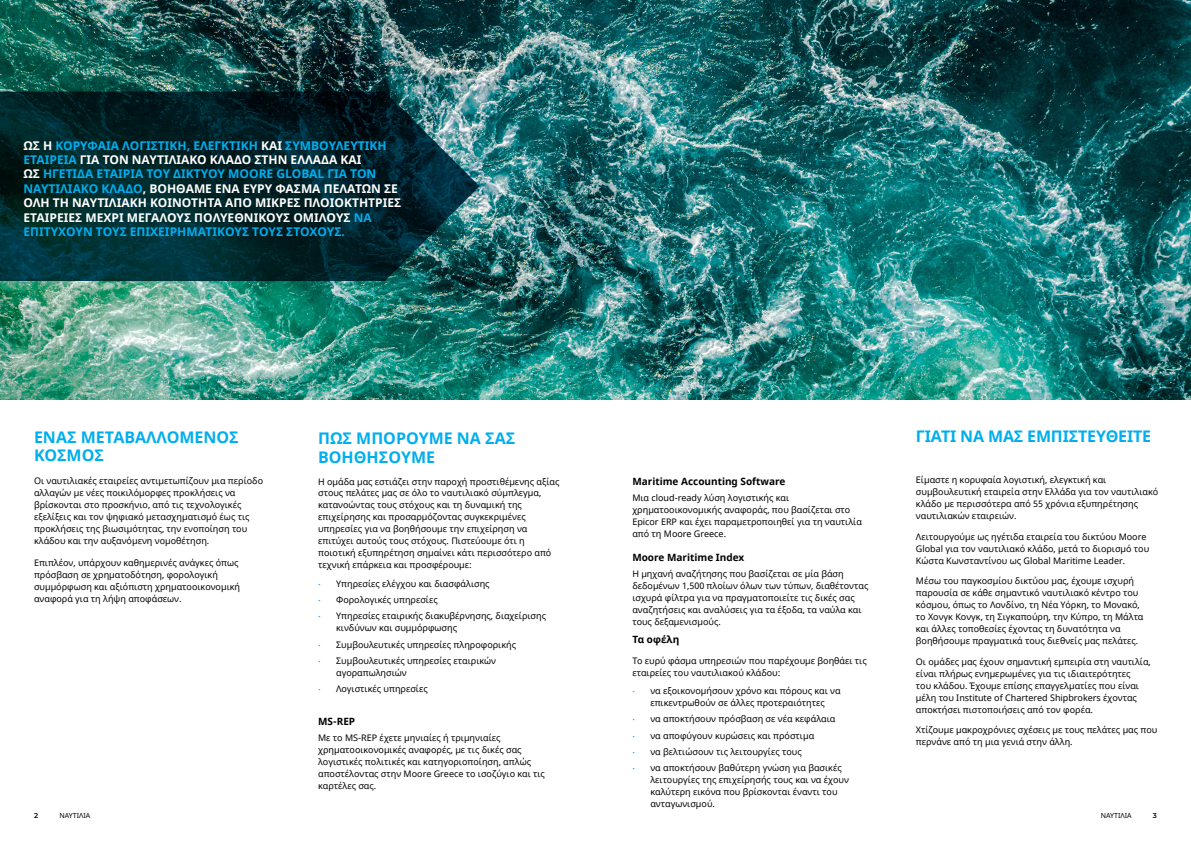
<style>
.page{position:relative;width:1191px;height:842px;background:#fff}
.page>*{position:absolute;margin:0;border:0;box-sizing:border-box;transform-origin:0 0}
.t1{font:700 16px/18px "Noto Sans";color:#00aeef}
.t2{font:700 12px/14.4px "Noto Sans";color:#fff}
.t3{font:700 10px "Noto Sans";color:#000}
.t4{font:9px/12px "Noto Sans";color:#000}
.t5{font:7px "Noto Sans";color:#000}
.t6{font:600 7px "Montserrat";color:#000}
.s1{color:#00aeef}
.s2{font-family:"Montserrat Alternates";color:#00aeef}
</style>
<div class="page">
<img style="left:0;top:0;width:1191px;height:400px">
<svg style="left:0;top:92px;width:479px;height:189px;background:#062e33"></svg>
<p class="t2" style="left:23px;top:138px;width:379px">ΩΣ Η <span class="s1">ΚΟΡΥΦΑΊΑ ΛΟΓΙΣΤΙΚΉ , ΕΛΕΓΚΤΙΚΉ</span> ΚΑΙ <span class="s1">ΣΥΜΒΟΥΛΕΥΤΙΚΉ ΕΤΑΙΡΕΊΑ</span> ΓΙΑ ΤΟΝ ΝΑΥΤΙΛΙΑΚΌ ΚΛΆΔΟ ΣΤΗΝ ΕΛΛΆΔΑ ΚΑΙ<br>ΩΣ <span class="s1">ΗΓΕΤΙΔΑ ΕΤΑΙΡΙΑ ΤΟΥ ΔΙΚΤΥΟΥ MOORE GLOBAL ΓΙΑ ΤΟΝ ΝΑΥΤΙΛΙΑΚΌ ΚΛΆΔΟ</span>, ΒΟΗΘΆΜΕ ΈΝΑ ΕΥΡΎ ΦΆΣΜΑ ΠΕΛΑΤΏΝ ΣΕ ΌΛH ΤH ΝΑΥΤΙΛΙΑΚH KOINOTHTA ΑΠΌ ΜΙΚΡΕΣ ΠΛΟΙΟΚΤΉΤΡΙΕΣ ΕΤΑΙΡΕΊΕΣ ΜΕΧΡΙ ΜΕΓΆΛΟΥΣ ΠΟΛΥΕΘΝΙΚΟΎΣ ΟΜΊΛΟΥΣ <span class="s1">ΝΑ ΕΠΙΤΎΧΟΥΝ ΤΟΥΣ ΕΠΙΧΕΙΡΗΜΑΤΙΚΟΎΣ ΤΟΥΣ ΣΤΌΧΟΥΣ.</span></p>
<h1 class="t1" style="left:34px;top:429px;width:206px">ΈΝΑΣ ΜΕΤΑΒΑΛΛΌΜΕΝΟΣ<br>ΚΌΣΜΟΣ</h1>
<p class="t4" style="left:34px;top:475px;width:231px">Οι ναυτιλιακές εταιρείες αντιμετωπίζουν μια περίοδο αλλαγών με νέες ποικιλόμορφες προκλήσεις να βρίσκονται στο προσκήνιο, από τις τεχνολογικές εξελίξεις και τον ψηφιακό μετασχηματισμό έως τις προκλήσεις της βιωσιμότητας, την ενοποίηση του κλάδου και την αυξανόμενη νομοθέτηση.</p>
<p class="t4" style="left:34px;top:557px;width:208px">Επιπλέον, υπάρχουν καθημερινές ανάγκες όπως πρόσβαση σε χρηματοδότηση, φορολογική συμμόρφωση και αξιόπιστη χρηματοοικονομική αναφορά για τη λήψη αποφάσεων.</p>
<h1 class="t1" style="left:318px;top:429px;width:199px;line-height:18.8px">ΠΩΣ ΜΠΟΡΟΎΜΕ ΝΑ ΣΑΣ<br>ΒΟΗΘΉΣΟΥΜΕ</h1>
<p class="t4" style="left:318px;top:475px;width:243px">Η ομάδα μας εστιάζει στην παροχή προστιθέμενης αξίας στους πελάτες μας σε όλο το ναυτιλιακό σύμπλεγμα, κατανοώντας τους στόχους και τη δυναμική της επιχείρησης και προσαρμόζοντας συγκεκριμένες υπηρεσίες για να βοηθήσουμε την επιχείρηση να επιτύχει αυτούς τους στόχους. Πιστεύουμε ότι η ποιοτική εξυπηρέτηση σημαίνει κάτι περισσότερο από τεχνική επάρκεια και προσφέρουμε:</p>
<p class="t4" style="left:318px;top:578px;width:173px"><span class="s2">•</span> Υπηρεσίες ελέγχου και διασφάλισης</p>
<p class="t4" style="left:318px;top:594px;width:121px"><span class="s2">•</span> Φορολογικές υπηρεσίες</p>
<p class="t4" style="left:336px;top:610px;width:211px;text-indent:-18px"><span class="s2">•</span> Υπηρεσίες εταιρικής διακυβέρνησης, διαχείρισης κινδύνων και συμμόρφωσης</p>
<p class="t4" style="left:318px;top:639px;width:199px"><span class="s2">•</span> Συμβουλευτικές υπηρεσίες πληροφορικής</p>
<p class="t4" style="left:336px;top:655px;width:162px;text-indent:-18px"><span class="s2">•</span> Συμβουλευτικές υπηρεσίες εταιρικών αγοραπωλησιών</p>
<p class="t4" style="left:318px;top:683px;width:111px"><span class="s2">•</span> Λογιστικές υπηρεσίες</p>
<p class="t3" style="left:318px;top:714px;width:39px">MS-REP</p>
<p class="t4" style="left:318px;top:732px;width:228px">Με το MS-REP έχετε μηνιαίες ή τριμηνιαίες χρηματοοικονομικές αναφορές, με τις δικές σας λογιστικές πολιτικές και κατηγοριοποίηση, απλώς αποστέλοντας στην Moore Greece το ισοζύγιο και τις καρτέλες σας.</p>
<p class="t3" style="left:632px;top:474px;width:155px">Maritime Accounting Software</p>
<p class="t4" style="left:632px;top:492px;width:231px">Μια cloud-ready λύση λογιστικής και χρηματοοικονομικής αναφοράς, που βασίζεται στο Epicor ERP και έχει παραμετροποιηθεί για τη ναυτιλία από τη Moore Greece.</p>
<p class="t3" style="left:632px;top:550px;width:113px">Moore Maritime Index</p>
<p class="t4" style="left:632px;top:568px;width:238px">Η μηχανή αναζήτησης που βασίζεται σε μία βάση δεδομένων 1,500 πλοίων όλων των τύπων, διαθέτοντας ισχυρά φίλτρα για να πραγματοποιείτε τις δικές σας αναζητήσεις και αναλύσεις για τα έξοδα, τα ναύλα και τους δεξαμενισμούς.</p>
<p class="t3" style="left:632px;top:632px;width:48px">Τα οφέλη</p>
<p class="t4" style="left:632px;top:655px;width:236px">Το ευρύ φάσμα υπηρεσιών που παρέχουμε βοηθάει τις εταιρείες του ναυτιλιακού κλάδου:</p>
<p class="t4" style="left:632px;top:685px;width:210px;text-align:center"><span class="s2">•</span> να εξοικονομήσουν χρόνο και πόρους και να επικεντρωθούν σε άλλες προτεραιότητες</p>
<p class="t4" style="left:632px;top:713px;width:204px"><span class="s2">•</span> να αποκτήσουν πρόσβαση σε νέα κεφάλαια</p>
<p class="t4" style="left:632px;top:730px;width:183px"><span class="s2">•</span> να αποφύγουν κυρώσεις και πρόστιμα</p>
<p class="t4" style="left:632px;top:746px;width:171px"><span class="s2">•</span> να βελτιώσουν τις λειτουργίες τους</p>
<p class="t4" style="left:650px;top:762px;width:200px;text-indent:-18px"><span class="s2">•</span> να αποκτήσουν βαθύτερη γνώση για βασικές λειτουργίες της επιχείρησής τους και να έχουν καλύτερη εικόνα που βρίσκονται έναντι του ανταγωνισμού.</p>
<h1 class="t1" style="left:916px;top:428px;width:237px">ΓΙΑΤΊ ΝΑ ΜΑΣ ΕΜΠΙΣΤΕΥΘΕΊΤΕ</h1>
<p class="t4" style="left:916px;top:474px;width:244px">Είμαστε η κορυφαία λογιστική, ελεγκτική και συμβουλευτική εταιρεία στην Ελλάδα για τον ναυτιλιακό κλάδο με περισσότερα από 55 χρόνια εξυπηρέτησης ναυτιλιακών εταιρειών.</p>
<p class="t4" style="left:916px;top:531px;width:235px">Λειτουργούμε ως ηγέτιδα εταιρεία του δικτύου Moore<br>Global για τον ναυτιλιακό κλάδο, μετά το διορισμό του<br>Κώστα Κωνσταντίνου ως Global Maritime Leader.</p>
<p class="t4" style="left:916px;top:575px;width:229px">Μέσω του παγκοσμίου δικτύου μας, έχουμε ισχυρή παρουσία σε κάθε σημαντικό ναυτιλιακό κέντρο του κόσμου, όπως το Λονδίνο, τη Νέα Υόρκη, το Μονακό, το Χονγκ Κονγκ, τη Σιγκαπούρη, την Κύπρο, τη Μάλτα και άλλες τοποθεσίες έχοντας τη δυνατότητα να βοηθήσουμε πραγματικά τους διεθνείς μας πελάτες.</p>
<p class="t4" style="left:916px;top:656px;width:236px">Οι ομάδες μας έχουν σημαντική εμπειρία στη ναυτιλία, είναι πλήρως ενημερωμένες για τις ιδιαιτερότητες<br>του κλάδου. Έχουμε επίσης επαγγελματίες που είναι μέλη του Institute of Chartered Shipbrokers έχοντας αποκτήσει πιστοποιήσεις από τον φορέα.</p>
<p class="t4" style="left:916px;top:724px;width:243px">Χτίζουμε μακροχρόνιες σχέσεις με τους πελάτες μας που περνάνε από τη μια γενιά στην άλλη.</p>
<p class="t6" style="left:34px;top:810px;width:6px">2</p>
<p class="t5" style="left:59px;top:811px;width:32px">ΝΑΥΤΙΛΙΑ</p>
<p class="t5" style="left:1100px;top:811px;width:32px">ΝΑΥΤΙΛΙΑ</p>
<p class="t6" style="left:1152px;top:810px;width:6px">3</p>
</div>
